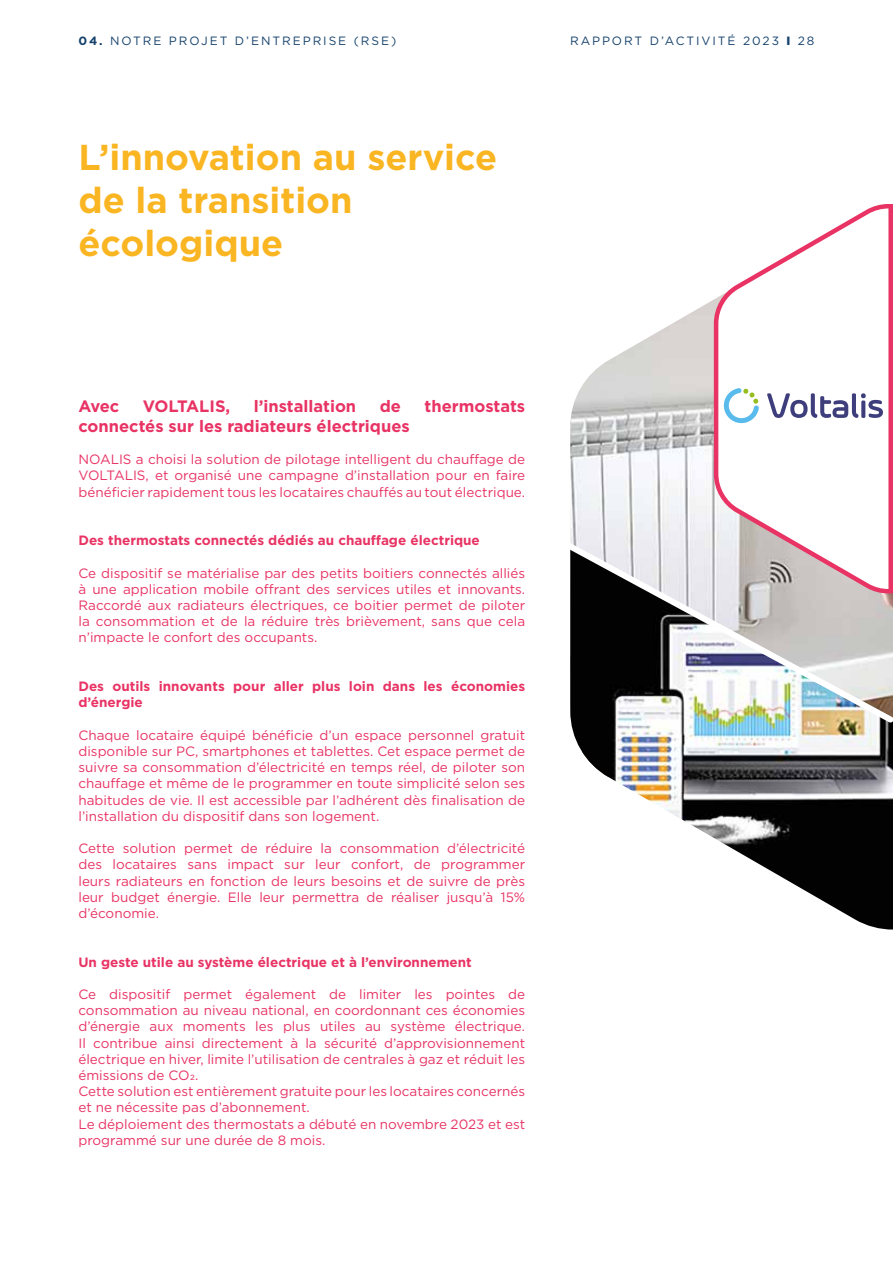
<style>
.page{position:relative;width:893px;height:1263px;background:#fff}
.page>*{position:absolute;margin:0;border:0;box-sizing:border-box;transform-origin:0 0}
.t1{font:700 36px/43.2px "Gotham";color:#fab522}
.t2{font:700 16.5px "Gotham";color:#e83364}
.t3{font:13.5px/16.2px "Gotham";color:#e83364;text-align:justify}
.t4{font:700 13.5px/16.2px "Gotham";color:#e83364}
.t5{font:12px "Gotham";letter-spacing:.16em;color:#16426c}
.s1{font-weight:700}
.s2{font-weight:900}
</style>
<div class="page">
<svg style="left:608px;top:352px;width:15px;height:186px"></svg>
<img style="left:623px;top:299px;width:91px;height:239px">
<img style="left:570px;top:361px;width:38px;height:177px">
<img style="left:571px;top:723px;width:322px;height:206px">
<svg style="left:714px;top:204px;width:179px;height:334px"></svg>
<svg style="left:570px;top:538px;width:323px;height:185px"></svg>
<p class="t5" style="left:78px;top:33px;width:319px"><span class="s1">04.</span> NOTRE PROJET D’ENTREPRISE (RSE)</p>
<p class="t5" style="left:570px;top:33px;width:246px">RAPPORT D’ACTIVITÉ 2023 <span class="s2">I</span> 28</p>
<h1 class="t1" style="left:78px;top:135px;width:420px">L’innovation au service de la transition écologique</h1>
<p class="t2" style="left:78px;top:395px;width:42px">Avec</p>
<p class="t2" style="left:143px;top:395px;width:89px">VOLTALIS,</p>
<p class="t2" style="left:254px;top:395px;width:104px">l’installation</p>
<p class="t2" style="left:380px;top:395px;width:23px">de</p>
<p class="t2" style="left:425px;top:395px;width:102px">thermostats</p>
<p class="t2" style="left:78px;top:415px;width:333px">connectés sur les radiateurs électriques</p>
<p class="t3" style="left:78px;top:451px;width:448px">NOALIS a choisi la solution de pilotage intelligent du chauffage de VOLTALIS, et organisé une campagne d’installation pour en faire bénéficier rapidement tous les locataires chauffés au tout électrique.</p>
<p class="t4" style="left:78px;top:532px;width:403px">Des thermostats connectés dédiés au chauffage électrique</p>
<p class="t3" style="left:78px;top:564px;width:448px">Ce dispositif se matérialise par des petits boitiers connectés alliés à une application mobile offrant des services utiles et innovants.<br>Raccordé aux radiateurs électriques, ce boitier permet de piloter la consommation et de la réduire très brièvement, sans que cela n’impacte le confort des occupants.</p>
<p class="t4" style="left:78px;top:678px;width:448px">Des outils innovants pour aller plus loin dans les économies d’énergie</p>
<p class="t3" style="left:78px;top:726px;width:448px">Chaque locataire équipé bénéficie d’un espace personnel gratuit disponible sur PC, smartphones et tablettes. Cet espace permet de suivre sa consommation d’électricité en temps réel, de piloter son chauffage et même de le programmer en toute simplicité selon ses habitudes de vie. Il est accessible par l’adhérent dès finalisation de l’installation du dispositif dans son logement.</p>
<p class="t3" style="left:78px;top:840px;width:448px">Cette solution permet de réduire la consommation d’électricité des locataires sans impact sur leur confort, de programmer leurs radiateurs en fonction de leurs besoins et de suivre de près leur budget énergie. Elle leur permettra de réaliser jusqu’à 15% d’économie.</p>
<p class="t4" style="left:78px;top:953px;width:395px">Un geste utile au système électrique et à l’environnement</p>
<p class="t3" style="left:78px;top:986px;width:448px;text-align:left">Ce dispositif permet également de limiter les pointes de consommation au niveau national, en coordonnant ces économies d’énergie aux moments les plus utiles au système électrique.<br>Il contribue ainsi directement à la sécurité d’approvisionnement électrique en hiver, limite l’utilisation de centrales à gaz et réduit les émissions de CO2.<br>Cette solution est entièrement gratuite pour les locataires concernés et ne nécessite pas d’abonnement.<br>Le déploiement des thermostats a débuté en novembre 2023 et est programmé sur une durée de 8 mois.</p>
</div>
